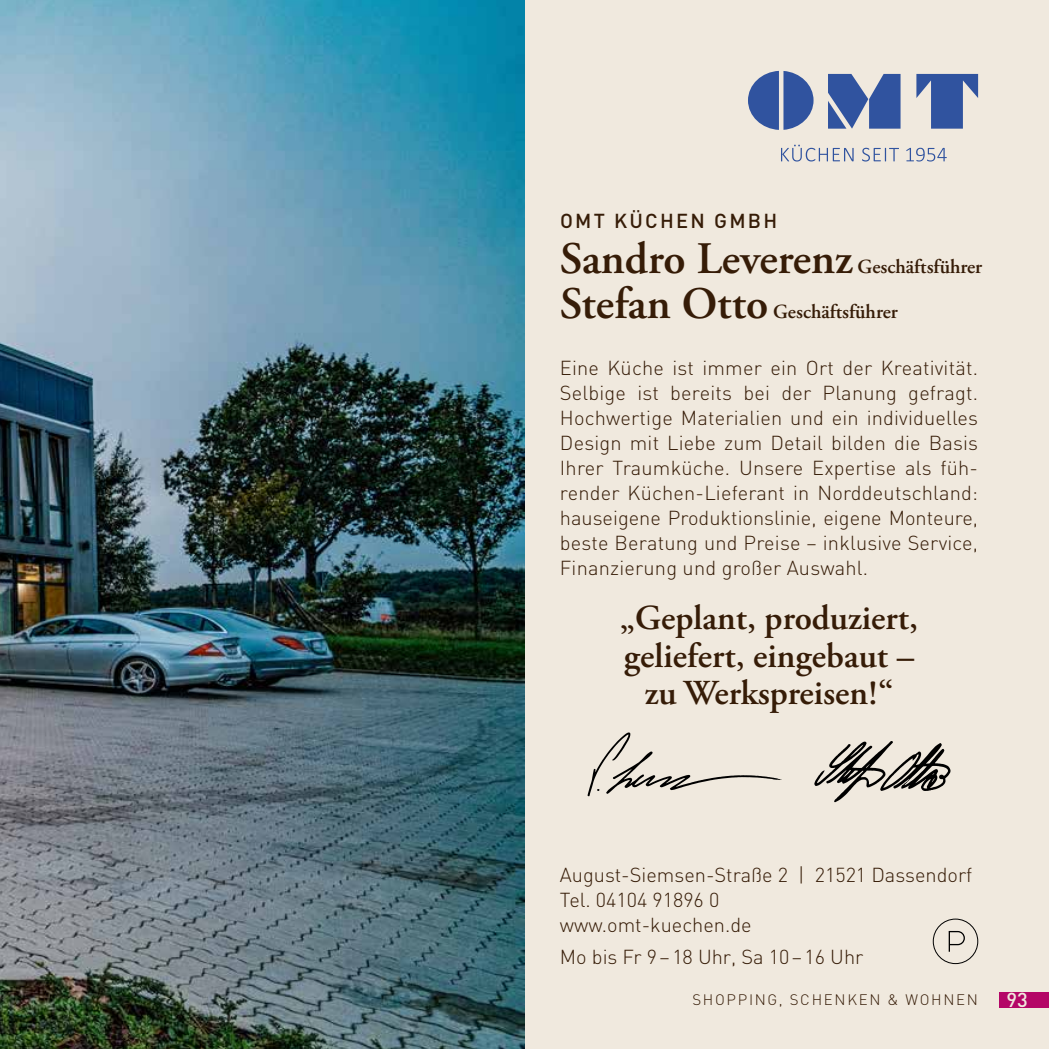
<style>
.page{position:relative;width:1049px;height:1049px;background:#f0e9de}
.page>*{position:absolute;margin:0;border:0;box-sizing:border-box;transform-origin:0 0}
.t1{font:600 45px "Adobe Garamond Pro";color:#361c07}
.t2{font:600 35px/37.5px "Adobe Garamond Pro";color:#361c07;text-align:center}
.t3{font:300 20px/25px "DIN";color:#361c07}
.t4{font:600 20px "Adobe Garamond Pro";color:#361c07}
.t5{font:500 20px "DIN";letter-spacing:.115em;color:#361c07}
.t6{font:500 20px "DIN";color:#f0e9de}
.t7{font:300 15px "DIN";letter-spacing:.115em;color:#361c07}
</style>
<div class="page">
<svg style="left:587px;top:732px;width:195px;height:64px"></svg>
<svg style="left:814px;top:741px;width:136px;height:61px"></svg>
<svg style="left:748px;top:71px;width:65px;height:59px"></svg>
<svg style="left:828px;top:74px;width:72px;height:55px"></svg>
<svg style="left:916px;top:74px;width:62px;height:55px"></svg>
<svg style="left:781px;top:145px;width:166px;height:17px"></svg>
<svg style="left:949px;top:931px;width:16px;height:21px"></svg>
<div style="left:933px;top:919px;width:45px;height:45px;border:1px solid #000;border-radius:50%"></div>
<img style="left:0;top:0;width:524px;height:1049px">
<div style="left:999px;top:992px;width:50px;height:15px;background:#b40667"></div>
<p class="t5" style="left:560px;top:208px;width:219px">OMT KÜCHEN GMBH</p>
<h1 class="t1" style="left:560px;top:233px;width:294px">Sandro Leverenz</h1>
<p class="t4" style="left:857px;top:255px;width:126px">Geschäftsführer</p>
<h1 class="t1" style="left:560px;top:278px;width:210px">Stefan Otto</h1>
<p class="t4" style="left:773px;top:300px;width:126px">Geschäftsführer</p>
<p class="t3" style="left:560px;top:355px;width:420px;text-align:justify">Eine Küche ist immer ein Ort der Kreativität.<br>Selbige ist bereits bei der Planung gefragt.<br>Hochwertige Materialien und ein individuelles Design mit Liebe zum Detail bilden die Basis Ihrer Traumküche. Unsere Expertise als füh&shy;render Küchen-Lieferant in Norddeutschland: hauseigene Produktionslinie, eigene Monteure, beste Beratung und Preise – inklusive Service, Finanzierung und großer Auswahl.</p>
<h2 class="t2" style="left:620px;top:600px;width:300px">„Geplant, produziert, geliefert, eingebaut – zu Werkspreisen!“</h2>
<p class="t3" style="left:560px;top:862px;width:414px">August-Siemsen-Straße 2 | 21521 Dassendorf<br>Tel. 04104 91896 0<br>www.omt-kuechen.de</p>
<p class="t3" style="left:560px;top:944px;width:305px">Mo bis Fr 9–18 Uhr, Sa 10–16 Uhr</p>
<p class="t7" style="left:692px;top:990px;width:287px">SHOPPING, SCHENKEN &amp; WOHNEN</p>
<p class="t6" style="left:1006px;top:987px;width:23px">93</p>
</div>
